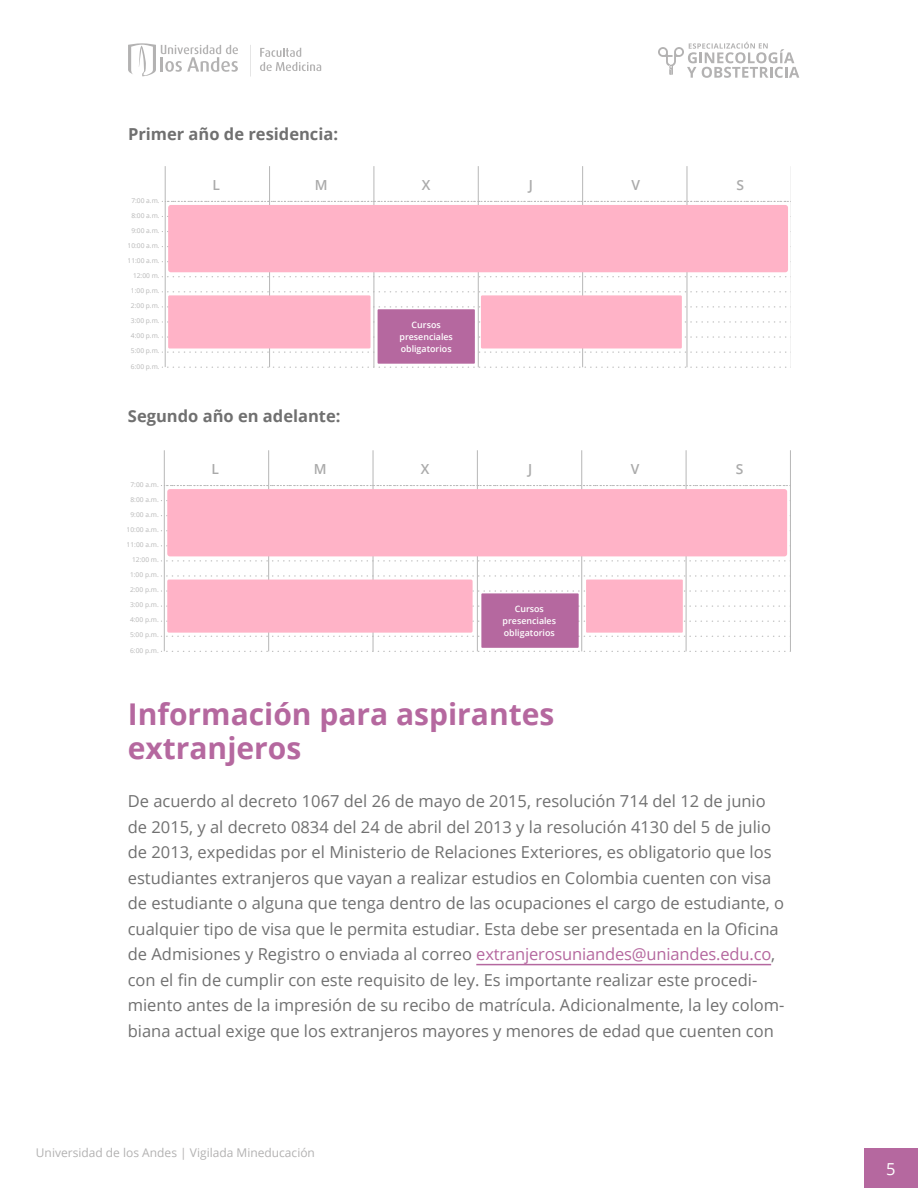
<style>
.page{position:relative;width:918px;height:1188px;background:#fff}
.page>*{position:absolute;margin:0;border:0;box-sizing:border-box;transform-origin:0 0}
.t1{font:700 30px/34.5px "Open Sans";color:#b5689f}
.t2{font:16.5px/25.5px "Open Sans";color:#707070}
.t3{font:700 16.5px "Open Sans";color:#707070}
.t4{font:16.5px "Open Sans";color:#fff}
.t5{font:600 13.8px "Open Sans";color:#aaa}
.t6{font:12px "Open Sans";color:#b3b2b2}
.t7{font:600 8.85px/12.1px "Open Sans";color:#fff;text-align:center}
.t8{font:6.6px "Open Sans";color:#b7b7b7}
.s1{color:#b5689f}
</style>
<div class="page">
<div style="left:865px;top:1148px;width:53px;height:40px;background:#b5689f"></div>
<svg style="left:128px;top:43px;width:110px;height:34px"></svg>
<hr style="left:250px;top:45px;width:1px;height:32px;background:#b3b2b2">
<svg style="left:260px;top:48px;width:61px;height:23px"></svg>
<svg style="left:658px;top:42px;width:141px;height:36px"></svg>
<hr style="left:476px;top:964px;width:295px;height:1px;background:#b5689f">
<hr style="left:164px;top:450px;width:1px;height:201px;background:#b7b7b7">
<hr style="left:790px;top:450px;width:1px;height:201px;background:#b7b7b7">
<hr style="left:686px;top:450px;width:1px;height:201px;background:#b7b7b7">
<hr style="left:581px;top:450px;width:1px;height:201px;background:#b7b7b7">
<hr style="left:477px;top:450px;width:1px;height:201px;background:#b7b7b7">
<hr style="left:373px;top:450px;width:1px;height:201px;background:#b7b7b7">
<hr style="left:268px;top:450px;width:1px;height:201px;background:#b7b7b7">
<svg style="left:161px;top:485px;width:629px;height:1px"></svg>
<svg style="left:161px;top:560px;width:629px;height:1px"></svg>
<svg style="left:161px;top:575px;width:629px;height:2px"></svg>
<svg style="left:161px;top:590px;width:629px;height:2px"></svg>
<svg style="left:161px;top:606px;width:629px;height:1px"></svg>
<svg style="left:161px;top:621px;width:629px;height:1px"></svg>
<svg style="left:161px;top:636px;width:629px;height:1px"></svg>
<svg style="left:161px;top:651px;width:630px;height:1px"></svg>
<div style="left:167px;top:489px;width:620px;height:67px;background:#ffb3c7;border-radius:3px"></div>
<div style="left:167px;top:580px;width:306px;height:53px;background:#ffb3c7;border-radius:2px"></div>
<div style="left:586px;top:580px;width:97px;height:53px;background:#ffb3c7"></div>
<div style="left:481px;top:593px;width:98px;height:55px;background:#b5689f"></div>
<hr style="left:165px;top:166px;width:1px;height:201px;background:#b7b7b7">
<hr style="left:791px;top:166px;width:1px;height:201px;background:#b7b7b7">
<hr style="left:687px;top:166px;width:1px;height:201px;background:#b7b7b7">
<hr style="left:582px;top:166px;width:1px;height:201px;background:#b7b7b7">
<hr style="left:478px;top:166px;width:1px;height:201px;background:#b7b7b7">
<hr style="left:374px;top:166px;width:1px;height:201px;background:#b7b7b7">
<hr style="left:269px;top:166px;width:1px;height:201px;background:#b7b7b7">
<svg style="left:162px;top:201px;width:630px;height:1px"></svg>
<svg style="left:162px;top:276px;width:630px;height:1px"></svg>
<svg style="left:162px;top:291px;width:630px;height:1px"></svg>
<svg style="left:162px;top:306px;width:630px;height:1px"></svg>
<svg style="left:162px;top:321px;width:630px;height:2px"></svg>
<svg style="left:162px;top:336px;width:630px;height:2px"></svg>
<svg style="left:162px;top:352px;width:630px;height:1px"></svg>
<svg style="left:162px;top:367px;width:629px;height:1px"></svg>
<div style="left:168px;top:205px;width:620px;height:67px;background:#ffb3c7;border-radius:3px"></div>
<div style="left:168px;top:295px;width:203px;height:53px;background:#ffb3c7"></div>
<div style="left:481px;top:295px;width:201px;height:53px;background:#ffb3c7"></div>
<div style="left:378px;top:309px;width:97px;height:55px;background:#b5689f"></div>
<p class="t3" style="left:128px;top:123px;width:212px">Primer año de residencia:</p>
<p class="t5" style="left:212px;top:175px;width:9px">L</p>
<p class="t5" style="left:315px;top:175px;width:14px">M</p>
<p class="t5" style="left:422px;top:175px;width:10px">X</p>
<p class="t5" style="left:529px;top:175px;width:6px">J</p>
<p class="t5" style="left:632px;top:175px;width:10px">V</p>
<p class="t5" style="left:737px;top:175px;width:9px">S</p>
<p class="t8" style="left:131px;top:196px;width:30px">7:00 a.m.</p>
<p class="t8" style="left:131px;top:211px;width:30px">8:00 a.m.</p>
<p class="t8" style="left:131px;top:226px;width:30px">9:00 a.m.</p>
<p class="t8" style="left:128px;top:241px;width:34px">10:00 a.m.</p>
<p class="t8" style="left:128px;top:256px;width:34px">11:00 a.m.</p>
<p class="t8" style="left:133px;top:271px;width:28px">12:00 m.</p>
<p class="t8" style="left:131px;top:286px;width:30px">1:00 p.m.</p>
<p class="t8" style="left:131px;top:301px;width:30px">2:00 p.m.</p>
<p class="t8" style="left:131px;top:316px;width:30px">3:00 p.m.</p>
<p class="t8" style="left:131px;top:331px;width:30px">4:00 p.m.</p>
<p class="t8" style="left:131px;top:346px;width:30px">5:00 p.m.</p>
<p class="t8" style="left:131px;top:362px;width:30px">6:00 p.m.</p>
<p class="t7" style="left:399px;top:318px;width:55px">Cursos presenciales obligatorios</p>
<p class="t3" style="left:128px;top:404px;width:214px">Segundo año en adelante:</p>
<p class="t8" style="left:130px;top:480px;width:30px">7:00 a.m.</p>
<p class="t8" style="left:130px;top:495px;width:30px">8:00 a.m.</p>
<p class="t8" style="left:130px;top:510px;width:30px">9:00 a.m.</p>
<p class="t8" style="left:127px;top:525px;width:34px">10:00 a.m.</p>
<p class="t8" style="left:127px;top:540px;width:34px">11:00 a.m.</p>
<p class="t8" style="left:132px;top:555px;width:28px">12:00 m.</p>
<p class="t8" style="left:130px;top:570px;width:30px">1:00 p.m.</p>
<p class="t8" style="left:130px;top:585px;width:30px">2:00 p.m.</p>
<p class="t8" style="left:130px;top:600px;width:30px">3:00 p.m.</p>
<p class="t8" style="left:130px;top:616px;width:30px">4:00 p.m.</p>
<p class="t8" style="left:130px;top:631px;width:30px">5:00 p.m.</p>
<p class="t8" style="left:130px;top:646px;width:30px">6:00 p.m.</p>
<p class="t5" style="left:211px;top:459px;width:9px">L</p>
<p class="t5" style="left:314px;top:459px;width:14px">M</p>
<p class="t5" style="left:421px;top:459px;width:10px">X</p>
<p class="t5" style="left:528px;top:459px;width:6px">J</p>
<p class="t5" style="left:631px;top:459px;width:10px">V</p>
<p class="t5" style="left:736px;top:459px;width:9px">S</p>
<p class="t7" style="left:503px;top:602px;width:55px">Cursos presenciales obligatorios</p>
<h1 class="t1" style="left:128px;top:696px;width:428px">Información para aspirantes extranjeros</h1>
<p class="t2" style="left:128px;top:788px;width:658px">De acuerdo al decreto 1067 del 26 de mayo de 2015, resolución 714 del 12 de junio de 2015, y al decreto 0834 del 24 de abril del 2013 y la resolución 4130 del 5 de julio de 2013, expedidas por el Ministerio de Relaciones Exteriores, es obligatorio que los estudiantes extranjeros que vayan a realizar estudios en Colombia cuenten con visa de estudiante o alguna que tenga dentro de las ocupaciones el cargo de estudiante, o cualquier tipo de visa que le permita estudiar. Esta debe ser presentada en la Oficina de Admisiones y Registro o enviada al correo <span class="s1">extranjerosuniandes@uniandes.edu.co</span>, con el fin de cumplir con este requisito de ley. Es importante realizar este procedi&shy;miento antes de la impresión de su recibo de matrícula. Adicionalmente, la ley colom&shy;biana actual exige que los extranjeros mayores y menores de edad que cuenten con</p>
<p class="t6" style="left:36px;top:1145px;width:281px">Universidad de los Andes | Vigilada Mineducación</p>
<p class="t4" style="left:886px;top:1157px;width:11px">5</p>
</div>
